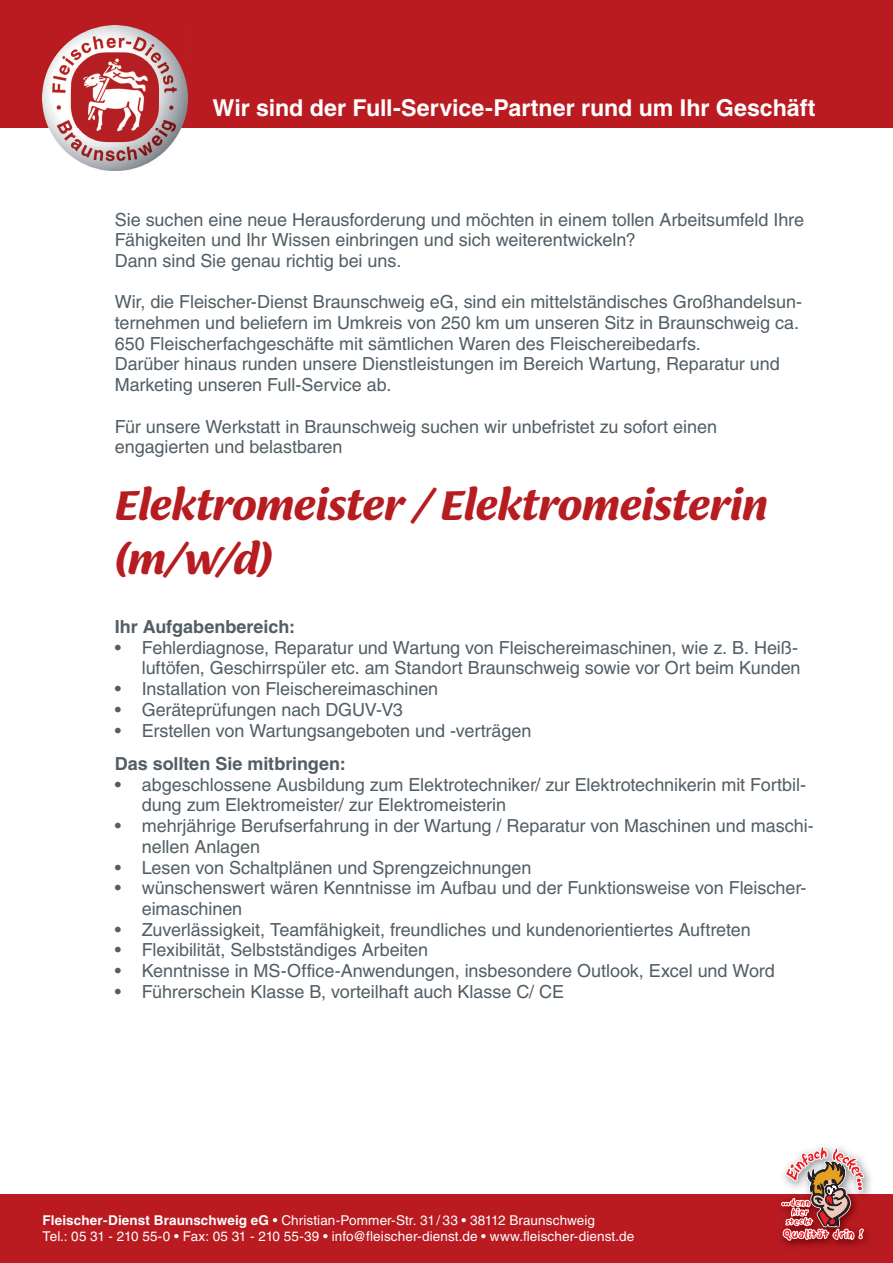
<style>
.page{position:relative;width:893px;height:1263px;background:#fff}
.page>*{position:absolute;margin:0;border:0;box-sizing:border-box;transform-origin:0 0}
.t1{font:italic 600 45px/54px "Ciabatta";letter-spacing:-.005em;color:#b61c20}
.t2{font:700 23.25px "Helvetica LT Std";letter-spacing:-.005em;color:#fff}
.t3{font:18px/20.7px "Helvetica LT Std";letter-spacing:-.005em;color:#525e65}
.t4{font:700 18px "Helvetica LT Std";letter-spacing:-.005em;color:#525e65}
.t5{font:13.5px/15.5px "Helvetica LT Std";letter-spacing:.01em;color:#fff}
.s1{font-weight:700}
</style>
<div class="page">
<div style="left:0;top:1195px;width:893px;height:68px;background:#b91b21"></div>
<div style="left:0;top:0;width:893px;height:128px;background:#b91b21"></div>
<img style="left:43px;top:26px;width:144px;height:144px">
<img style="left:776px;top:1164px;width:98px;height:83px">
<svg style="left:781px;top:1146px;width:83px;height:95px"></svg>
<p class="t2" style="left:213px;top:93px;width:605px">Wir sind der Full-Service-Partner rund um Ihr Geschäft</p>
<p class="t3" style="left:115px;top:209px;width:691px">Sie suchen eine neue Herausforderung und möchten in einem tollen Arbeitsumfeld Ihre<br>Fähigkeiten und Ihr Wissen einbringen und sich weiterentwickeln?<br>Dann sind Sie genau richtig bei uns.</p>
<p class="t3" style="left:115px;top:292px;width:689px">Wir, die Fleischer-Dienst Braunschweig eG, sind ein mittelständisches Großhandelsun&shy;ternehmen und beliefern im Umkreis von 250 km um unseren Sitz in Braunschweig ca.<br>650 Fleischerfachgeschäfte mit sämtlichen Waren des Fleischereibedarfs.<br>Darüber hinaus runden unsere Dienstleistungen im Bereich Wartung, Reparatur und Marketing unseren Full-Service ab.</p>
<p class="t3" style="left:115px;top:416px;width:604px">Für unsere Werkstatt in Braunschweig suchen wir unbefristet zu sofort einen engagierten und belastbaren</p>
<h1 class="t1" style="left:115px;top:477px;width:655px">Elektromeister / Elektromeisterin (m/w/d)</h1>
<p class="t4" style="left:115px;top:616px;width:182px">Ihr Aufgabenbereich:</p>
<p class="t3" style="left:115px;top:637px;width:687px;text-align:right">• Fehlerdiagnose, Reparatur und Wartung von Fleischereimaschinen, wie z. B. Heiß&shy;luftöfen, Geschirrspüler etc. am Standort Braunschweig sowie vor Ort beim Kunden</p>
<p class="t3" style="left:115px;top:678px;width:325px">• Installation von Fleischereimaschinen</p>
<p class="t3" style="left:115px;top:699px;width:290px">• Geräteprüfungen nach DGUV-V3</p>
<p class="t3" style="left:115px;top:720px;width:418px">• Erstellen von Wartungsangeboten und -verträgen</p>
<p class="t4" style="left:115px;top:753px;width:232px">Das sollten Sie mitbringen:</p>
<p class="t3" style="left:142px;top:774px;width:666px;text-indent:-27px">• abgeschlossene Ausbildung zum Elektrotechniker/ zur Elektrotechnikerin mit Fortbil&shy;dung zum Elektromeister/ zur Elektromeisterin</p>
<p class="t3" style="left:142px;top:815px;width:673px;text-indent:-27px">• mehrjährige Berufserfahrung in der Wartung / Reparatur von Maschinen und maschi&shy;nellen Anlagen</p>
<p class="t3" style="left:115px;top:857px;width:418px">• Lesen von Schaltplänen und Sprengzeichnungen</p>
<p class="t3" style="left:142px;top:877px;width:666px;text-indent:-27px">• wünschenswert wären Kenntnisse im Aufbau und der Funktionsweise von Fleischer&shy;eimaschinen</p>
<p class="t3" style="left:115px;top:919px;width:637px">• Zuverlässigkeit, Teamfähigkeit, freundliches und kundenorientiertes Auftreten</p>
<p class="t3" style="left:115px;top:940px;width:315px">• Flexibilität, Selbstständiges Arbeiten</p>
<p class="t3" style="left:115px;top:960px;width:662px">• Kenntnisse in MS-Office-Anwendungen, insbesondere Outlook, Excel und Word</p>
<p class="t3" style="left:115px;top:981px;width:451px">• Führerschein Klasse B, vorteilhaft auch Klasse C/ CE</p>
<p class="t5" style="left:43px;top:1212px;width:593px"><span class="s1">Fleischer-Dienst Braunschweig eG</span> • Christian-Pommer-Str. 31 / 33 • 38112 Braunschweig<br>Tel.: 05 31 - 210 55-0 • Fax: 05 31 - 210 55-39 • info@fleischer-dienst.de • www.fleischer-dienst.de</p>
</div>
